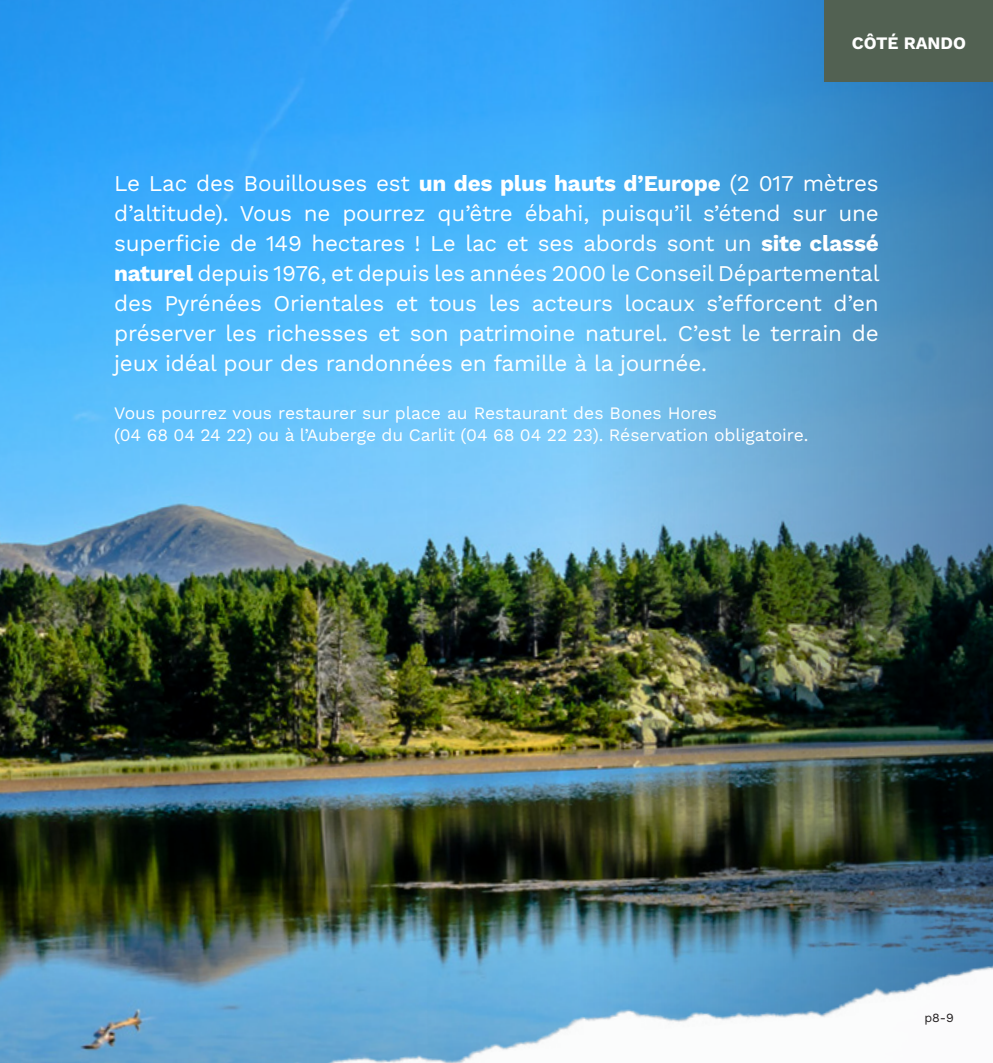
<style>
.page{position:relative;width:993px;height:1063px;background:#fff}
.page>*{position:absolute;margin:0;border:0;box-sizing:border-box;transform-origin:0 0}
.t1{font:22.5px/30px "Work Sans";letter-spacing:-.01em;color:#fff;text-align:justify}
.t2{font:17.5px "Work Sans";color:#fff}
.t3{font:700 17.5px "Work Sans";color:#fff}
.t4{font:12.5px "Work Sans";color:#231f20}
.s1{font-weight:700}
</style>
<div class="page">
<img style="left:0;top:0;width:427px;height:852px">
<img style="left:427px;top:0;width:565px;height:852px">
<div style="left:824px;top:0;width:168px;height:82px;background:#526152"></div>
<img style="left:72px;top:852px;width:920px;height:211px">
<img style="left:0;top:505px;width:72px;height:558px">
<p class="t3" style="left:851px;top:30px;width:116px">CÔTÉ RANDO</p>
<p class="t1" style="left:114px;top:167px;width:766px">Le Lac des Bouillouses est <span class="s1">un des plus hauts d’Europe</span> (2 017 mètres d’altitude). Vous ne pourrez qu’être ébahi, puisqu’il s’étend sur une superficie de 149 hectares ! Le lac et ses abords sont un <span class="s1">site classé naturel</span> depuis 1976, et depuis les années 2000 le Conseil Départemental des Pyrénées Orientales et tous les acteurs locaux s’efforcent d’en préserver les richesses et son patrimoine naturel. C’est le terrain de jeux idéal pour des randonnées en famille à la journée.</p>
<p class="t2" style="left:114px;top:399px;width:604px">Vous pourrez vous restaurer sur place au Restaurant des Bones Hores</p>
<p class="t2" style="left:114px;top:422px;width:695px">(04 68 04 24 22) ou à l’Auberge du Carlit (04 68 04 22 23). Réservation obligatoire.</p>
<p class="t4" style="left:924px;top:1008px;width:31px">p8-9</p>
</div>
